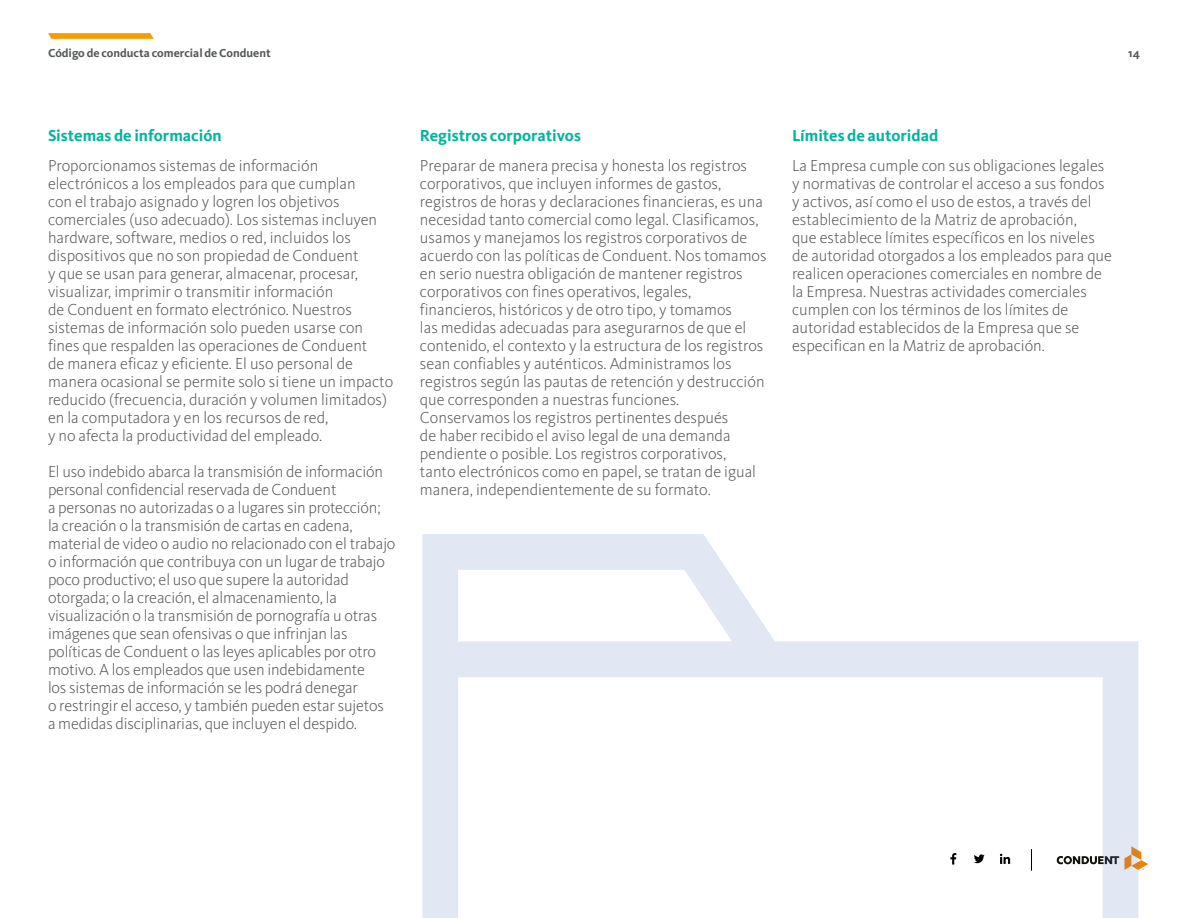
<style>
.page{position:relative;width:1188px;height:918px;background:#fff}
.page>*{position:absolute;margin:0;border:0;box-sizing:border-box;transform-origin:0 0}
.t1{font:300 16.5px/18px "Kievit Pro";color:#55585a}
.t2{font:700 16.5px "Kievit Pro";color:#00b4a0}
.t3{font:700 12px "Kievit Pro";color:#55585a}
</style>
<div class="page">
<svg style="left:48px;top:33px;width:106px;height:6px"></svg>
<svg style="left:1138px;top:846px;width:10px;height:24px"></svg>
<svg style="left:422px;top:534px;width:716px;height:384px"></svg>
<p class="t3" style="left:48px;top:46px;width:224px">Código de conducta comercial de Conduent</p>
<p class="t3" style="left:1128px;top:46px;width:13px">14</p>
<p class="t2" style="left:48px;top:126px;width:175px">Sistemas de información</p>
<p class="t1" style="left:48px;top:156px;width:347px">Proporcionamos sistemas de información electrónicos a los empleados para que cumplan<br>con el trabajo asignado y logren los objetivos comerciales (uso adecuado). Los sistemas incluyen hardware, software, medios o red, incluidos los dispositivos que no son propiedad de Conduent<br>y que se usan para generar, almacenar, procesar, visualizar, imprimir o transmitir información<br>de Conduent en formato electrónico. Nuestros sistemas de información solo pueden usarse con fines que respalden las operaciones de Conduent<br>de manera eficaz y eficiente. El uso personal de manera ocasional se permite solo si tiene un impacto reducido (frecuencia, duración y volumen limitados) en la computadora y en los recursos de red,<br>y no afecta la productividad del empleado.</p>
<p class="t1" style="left:48px;top:462px;width:349px">El uso indebido abarca la transmisión de información personal confidencial reservada de Conduent<br>a personas no autorizadas o a lugares sin protección; la creación o la transmisión de cartas en cadena, material de video o audio no relacionado con el trabajo o información que contribuya con un lugar de trabajo poco productivo; el uso que supere la autoridad otorgada; o la creación, el almacenamiento, la visualización o la transmisión de pornografía u otras imágenes que sean ofensivas o que infrinjan las políticas de Conduent o las leyes aplicables por otro motivo. A los empleados que usen indebidamente<br>los sistemas de información se les podrá denegar<br>o restringir el acceso, y también pueden estar sujetos a medidas disciplinarias, que incluyen el despido.</p>
<p class="t2" style="left:420px;top:126px;width:162px">Registros corporativos</p>
<p class="t1" style="left:420px;top:156px;width:348px">Preparar de manera precisa y honesta los registros corporativos, que incluyen informes de gastos, registros de horas y declaraciones financieras, es una necesidad tanto comercial como legal. Clasificamos, usamos y manejamos los registros corporativos de acuerdo con las políticas de Conduent. Nos tomamos en serio nuestra obligación de mantener registros corporativos con fines operativos, legales, financieros, históricos y de otro tipo, y tomamos<br>las medidas adecuadas para asegurarnos de que el contenido, el contexto y la estructura de los registros sean confiables y auténticos. Administramos los registros según las pautas de retención y destrucción que corresponden a nuestras funciones.<br>Conservamos los registros pertinentes después<br>de haber recibido el aviso legal de una demanda pendiente o posible. Los registros corporativos,<br>tanto electrónicos como en papel, se tratan de igual manera, independientemente de su formato.</p>
<p class="t2" style="left:792px;top:126px;width:148px">Límites de autoridad</p>
<p class="t1" style="left:792px;top:156px;width:322px">La Empresa cumple con sus obligaciones legales y normativas de controlar el acceso a sus fondos y activos, así como el uso de estos, a través del establecimiento de la Matriz de aprobación,<br>que establece límites específicos en los niveles de autoridad otorgados a los empleados para que realicen operaciones comerciales en nombre de la Empresa. Nuestras actividades comerciales cumplen con los términos de los límites de autoridad establecidos de la Empresa que se especifican en la Matriz de aprobación.</p>
</div>
